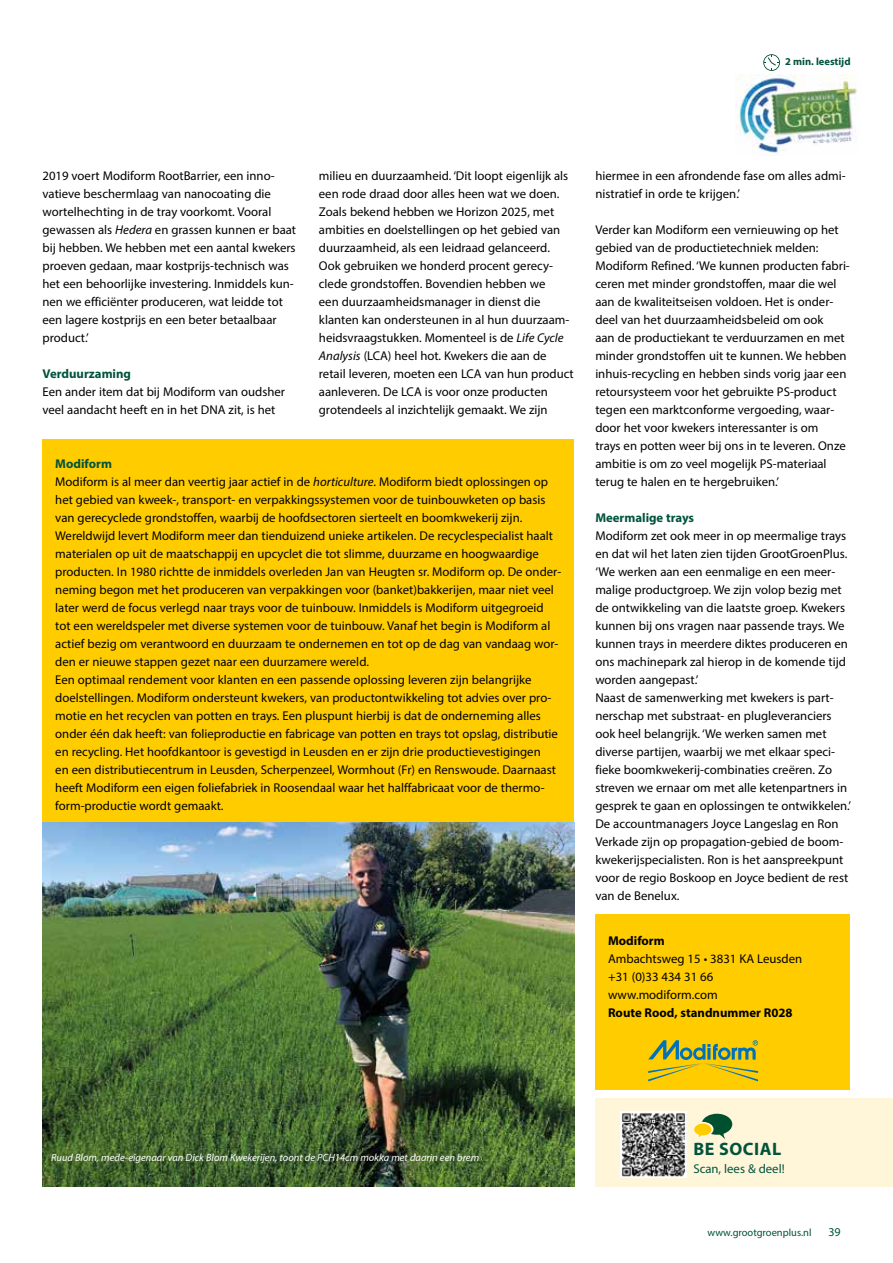
<style>
.page{position:relative;width:893px;height:1263px;background:#fff}
.page>*{position:absolute;margin:0;border:0;box-sizing:border-box;transform-origin:0 0}
.t1{font:700 18px "Myriad Pro";letter-spacing:.03em;color:#00533d}
.t2{font:12.75px/18px "Myriad Pro";color:#000}
.t3{font:700 12.75px "Myriad Pro";color:#000}
.t4{font:700 12.75px "Myriad Pro";color:#00533d}
.t5{font:12.75px "Myriad Pro";color:#00533d}
.t6{font:12px "Myriad Pro";color:#00533d}
.t7{font:italic 10.5px "Myriad Pro";color:#fff}
.t8{font:10.5px "Myriad Pro";color:#00533d}
.t9{font:700 10.5px "Myriad Pro";color:#00533d}
.s1{font-style:italic}
.s2{font-weight:700;color:#00533d}
</style>
<div class="page">
<div style="left:43px;top:439px;width:531px;height:422px;background:#fc0"></div>
<div style="left:595px;top:915px;width:254px;height:175px;background:#fc0"></div>
<img style="left:43px;top:822px;width:531px;height:364px">
<svg style="left:763px;top:54px;width:17px;height:17px"></svg>
<div style="left:595px;top:1098px;width:298px;height:89px;background:#fff5d8"></div>
<img style="left:621px;top:1111px;width:65px;height:66px">
<svg style="left:694px;top:1114px;width:38px;height:25px"></svg>
<svg style="left:648px;top:1040px;width:110px;height:41px"></svg>
<img style="left:735px;top:74px;width:122px;height:82px">
<p class="t9" style="left:785px;top:55px;width:67px">2 min. leestijd</p>
<p class="t2" style="left:43px;top:167px;width:255px">2019 voert Modiform RootBarrier, een inno&shy;vatieve beschermlaag van nanocoating die wortelhechting in de tray voorkomt. Vooral gewassen als <span class="s1">Hedera</span> en grassen kunnen er baat bij hebben. We hebben met een aantal kwekers proeven gedaan, maar kostprijs-technisch was het een behoorlijke investering. Inmiddels kun&shy;nen we efficiënter produceren, wat leidde tot een lagere kostprijs en een beter betaalbaar product.’</p>
<p class="t4" style="left:43px;top:365px;width:90px">Verduurzaming</p>
<p class="t2" style="left:43px;top:383px;width:244px">Een ander item dat bij Modiform van oudsher veel aandacht heeft en in het DNA zit, is het</p>
<p class="t2" style="left:319px;top:167px;width:256px">milieu en duurzaamheid. ‘Dit loopt eigenlijk als een rode draad door alles heen wat we doen.<br>Zoals bekend hebben we Horizon 2025, met ambities en doelstellingen op het gebied van duurzaamheid, als een leidraad gelanceerd.<br>Ook gebruiken we honderd procent gerecy&shy;clede grondstoffen. Bovendien hebben we<br>een duurzaamheidsmanager in dienst die klanten kan ondersteunen in al hun duurzaam&shy;heidsvraagstukken. Momenteel is de <span class="s1">Life Cycle Analysis</span> (LCA) heel hot. Kwekers die aan de retail leveren, moeten een LCA van hun product aanleveren. De LCA is voor onze producten grotendeels al inzichtelijk gemaakt. We zijn</p>
<p class="t2" style="left:595px;top:167px;width:252px">hiermee in een afrondende fase om alles admi&shy;nistratief in orde te krijgen.’</p>
<p class="t2" style="left:595px;top:221px;width:256px">Verder kan Modiform een vernieuwing op het gebied van de productietechniek melden:<br>Modiform Refined. ‘We kunnen producten fabri&shy;ceren met minder grondstoffen, maar die wel aan de kwaliteitseisen voldoen. Het is onder&shy;deel van het duurzaamheidsbeleid om ook<br>aan de productiekant te verduurzamen en met minder grondstoffen uit te kunnen. We hebben inhuis-recycling en hebben sinds vorig jaar een retoursysteem voor het gebruikte PS-product tegen een marktconforme vergoeding, waar&shy;door het voor kwekers interessanter is om<br>trays en potten weer bij ons in te leveren. Onze ambitie is om zo veel mogelijk PS-materiaal terug te halen en te hergebruiken.’</p>
<p class="t4" style="left:595px;top:510px;width:100px">Meermalige trays</p>
<p class="t2" style="left:595px;top:527px;width:257px">Modiform zet ook meer in op meermalige trays en dat wil het laten zien tijden GrootGroenPlus. ‘We werken aan een eenmalige en een meer&shy;malige productgroep. We zijn volop bezig met de ontwikkeling van die laatste groep. Kwekers kunnen bij ons vragen naar passende trays. We kunnen trays in meerdere diktes produceren en ons machinepark zal hierop in de komende tijd worden aangepast.’<br>Naast de samenwerking met kwekers is part&shy;nerschap met substraat- en plugleveranciers ook heel belangrijk. ‘We werken samen met diverse partijen, waarbij we met elkaar speci&shy;fieke boomkwekerij-combinaties creëren. Zo streven we ernaar om met alle ketenpartners in gesprek te gaan en oplossingen te ontwikkelen.’ De accountmanagers Joyce Langeslag en Ron Verkade zijn op propagation-gebied de boom&shy;kwekerijspecialisten. Ron is het aanspreekpunt voor de regio Boskoop en Joyce bedient de rest van de Benelux.</p>
<p class="t2" style="left:55px;top:455px;width:507px"><span class="s2">Modiform<br></span>Modiform is al meer dan veertig jaar actief in de <span class="s1">horticulture</span>. Modiform biedt oplossingen op het gebied van kweek-, transport- en verpakkingssystemen voor de tuinbouwketen op basis van gerecyclede grondstoffen, waarbij de hoofdsectoren sierteelt en boomkwekerij zijn.<br>Wereldwijd levert Modiform meer dan tienduizend unieke artikelen. De recyclespecialist haalt materialen op uit de maatschappij en upcyclet die tot slimme, duurzame en hoogwaardige producten. In 1980 richtte de inmiddels overleden Jan van Heugten sr. Modiform op. De onder&shy;neming begon met het produceren van verpakkingen voor (banket)bakkerijen, maar niet veel later werd de focus verlegd naar trays voor de tuinbouw. Inmiddels is Modiform uitgegroeid tot een wereldspeler met diverse systemen voor de tuinbouw. Vanaf het begin is Modiform al actief bezig om verantwoord en duurzaam te ondernemen en tot op de dag van vandaag wor&shy;den er nieuwe stappen gezet naar een duurzamere wereld.<br>Een optimaal rendement voor klanten en een passende oplossing leveren zijn belangrijke doelstellingen. Modiform ondersteunt kwekers, van productontwikkeling tot advies over pro&shy;motie en het recyclen van potten en trays. Een pluspunt hierbij is dat de onderneming alles onder één dak heeft: van folieproductie en fabricage van potten en trays tot opslag, distributie en recycling. Het hoofdkantoor is gevestigd in Leusden en er zijn drie productievestigingen<br>en een distributiecentrum in Leusden, Scherpenzeel, Wormhout (Fr) en Renswoude. Daarnaast heeft Modiform een eigen foliefabriek in Roosendaal waar het halffabricaat voor de thermo&shy;form-productie wordt gemaakt.</p>
<p class="t7" style="left:51px;top:1151px;width:430px">Ruud Blom, mede-eigenaar van Dick Blom Kwekerijen, toont de PCH14cm mokka met daarin een brem</p>
<p class="t3" style="left:608px;top:932px;width:58px">Modiform</p>
<p class="t2" style="left:608px;top:950px;width:196px">Ambachtsweg 15 • 3831 KA Leusden +31 (0)33 434 31 66 www.modiform.com</p>
<p class="t3" style="left:608px;top:1004px;width:186px">Route Rood, standnummer R028</p>
<h1 class="t1" style="left:693px;top:1137px;width:89px">BE SOCIAL</h1>
<p class="t5" style="left:693px;top:1161px;width:93px">Scan, lees &amp; deel!</p>
<p class="t8" style="left:707px;top:1226px;width:106px">www.grootgroenplus.nl</p>
<p class="t6" style="left:828px;top:1224px;width:14px">39</p>
</div>
